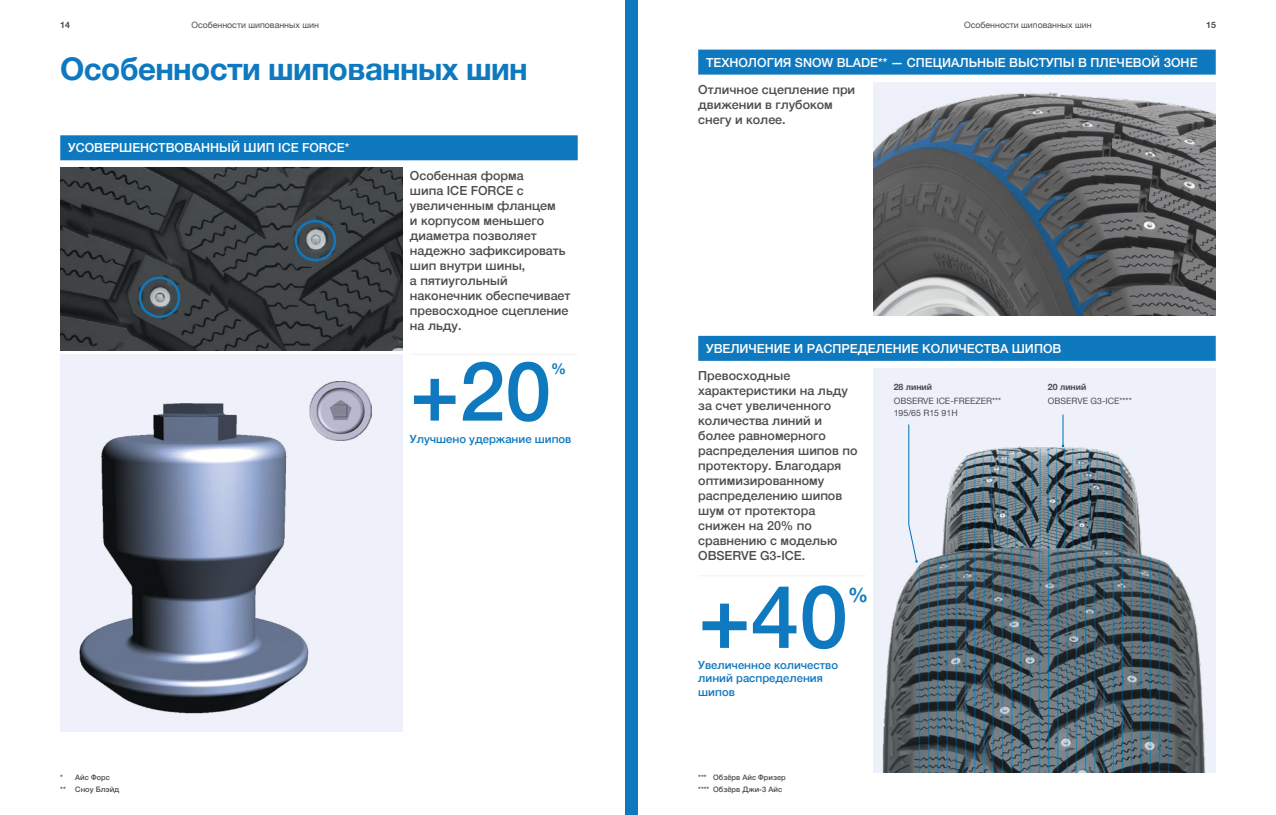
<style>
.page{position:relative;width:1276px;height:815px;background:#fff}
.page>*{position:absolute;margin:0;border:0;box-sizing:border-box;transform-origin:0 0}
.t1{font:500 87.5px "Helvetica Neue";color:#0f79bf}
.t2{font:500 82.5px "Helvetica Neue";color:#0f79bf}
.t3{font:700 31.25px "Helvetica Neue";letter-spacing:-.02em;color:#0f79bf}
.t4{font:700 20px "Helvetica Neue";color:#0f79bf}
.t5{font:700 15px "Helvetica Neue";color:#0f79bf}
.t6{font:500 12.5px/15px "Helvetica Neue";color:#4d4d4f}
.t7{font:500 12.5px "Helvetica Neue";color:#fff}
.t8{font:500 11.25px/13.5px "Helvetica Neue";color:#0f79bf}
.t9{font:8.75px/12.2px "Helvetica Neue";color:#4d4d4f}
.t10{font:700 8.75px "Helvetica Neue";color:#4d4d4f}
.t11{font:500 7.5px/12.5px "Helvetica Neue";color:#4d4d4f}
</style>
<div class="page">
<div style="left:873px;top:368px;width:342px;height:404px;background:#eef1f9"></div>
<img style="left:943px;top:437px;width:198px;height:96px">
<img style="left:882px;top:533px;width:323px;height:239px">
<div style="left:60px;top:135px;width:518px;height:25px;background:#0f79bf"></div>
<div style="left:60px;top:354px;width:343px;height:378px;background:#eef1f9"></div>
<img style="left:79px;top:403px;width:230px;height:311px">
<hr style="left:410px;top:354px;width:168px;height:1px;background:#f1f1f2">
<div style="left:306px;top:380px;width:69px;height:62px;background:#eef1f9"></div>
<img style="left:310px;top:381px;width:61px;height:60px">
<img style="left:60px;top:168px;width:343px;height:183px">
<div style="left:295px;top:220px;width:41px;height:41px;border:2px solid #0f79bf;border-radius:50%"></div>
<div style="left:139px;top:277px;width:41px;height:41px;border:2px solid #0f79bf;border-radius:50%"></div>
<div style="left:625px;top:0;width:13px;height:815px;background:#0f79bf"></div>
<hr style="left:698px;top:575px;width:168px;height:1px;background:#f1f1f2">
<div style="left:698px;top:50px;width:517px;height:25px;background:#0f79bf"></div>
<div style="left:698px;top:336px;width:517px;height:25px;background:#0f79bf"></div>
<img style="left:873px;top:82px;width:342px;height:233px">
<hr style="left:1062px;top:415px;width:1px;height:31px;background:#006cb7">
<svg style="left:908px;top:424px;width:10px;height:139px"></svg>
<p class="t9" style="left:191px;top:19px;width:129px">Особенности шипованных шин</p>
<p class="t9" style="left:964px;top:19px;width:129px">Особенности шипованных шин</p>
<p class="t10" style="left:60px;top:18px;width:11px">14</p>
<p class="t10" style="left:1206px;top:18px;width:11px">15</p>
<h3 class="t3" style="left:60px;top:44px;width:469px">Особенности шипованных шин</h3>
<p class="t7" style="left:706px;top:52px;width:493px">ТЕХНОЛОГИЯ SNOW BLADE** — CПЕЦИАЛЬНЫЕ ВЫСТУПЫ В ПЛЕЧЕВОЙ ЗОНЕ</p>
<p class="t7" style="left:68px;top:138px;width:283px">УСОВЕРШЕНСТВОВАННЫЙ ШИП ICE FORCE*</p>
<p class="t6" style="left:410px;top:167px;width:162px">Особенная форма<br>шипа ICE FORCE с увеличенным фланцем<br>и корпусом меньшего диаметра позволяет надежно зафиксировать шип внутри шины,<br>а пятиугольный наконечник обеспечивает превосходное сцепление на льду.</p>
<h2 class="t2" style="left:410px;top:325px;width:143px">+20</h2>
<p class="t5" style="left:551px;top:357px;width:16px">%</p>
<p class="t8" style="left:410px;top:431px;width:163px">Улучшено удержание шипов</p>
<p class="t11" style="left:60px;top:770px;width:51px">* Айс Форс **</p>
<p class="t11" style="left:75px;top:783px;width:46px">Сноу Блэйд</p>
<p class="t6" style="left:698px;top:81px;width:158px">Отличное сцепление при движении в глубоком снегу и колее.</p>
<p class="t7" style="left:706px;top:338px;width:357px">УВЕЛИЧЕНИЕ И РАСПРЕДЕЛЕНИЕ КОЛИЧЕСТВА ШИПОВ</p>
<p class="t10" style="left:1048px;top:380px;width:40px">20 линий</p>
<p class="t9" style="left:1048px;top:395px;width:85px">OBSERVE G3-ICE****</p>
<p class="t6" style="left:698px;top:368px;width:161px">Превосходные характеристики на льду за счет увеличенного количества линий и более равномерного распределения шипов по протектору. Благодаря оптимизированному распределению шипов шум от протектора снижен на 20% по сравнению с моделью<br>OBSERVE G3-ICE.</p>
<p class="t10" style="left:893px;top:380px;width:40px">28 линий</p>
<p class="t9" style="left:893px;top:395px;width:109px">OBSERVE ICE-FREEZER***<br>195/65 R15 91H</p>
<h1 class="t1" style="left:698px;top:546px;width:151px">+40</h1>
<h3 class="t4" style="left:848px;top:579px;width:21px">%</h3>
<p class="t8" style="left:698px;top:657px;width:141px">Увеличенное количество линий распределения шипов</p>
<p class="t11" style="left:698px;top:770px;width:89px">*** Обзёрв Айс Фризер **** Обзёрв Джи-3 Айс</p>
</div>
